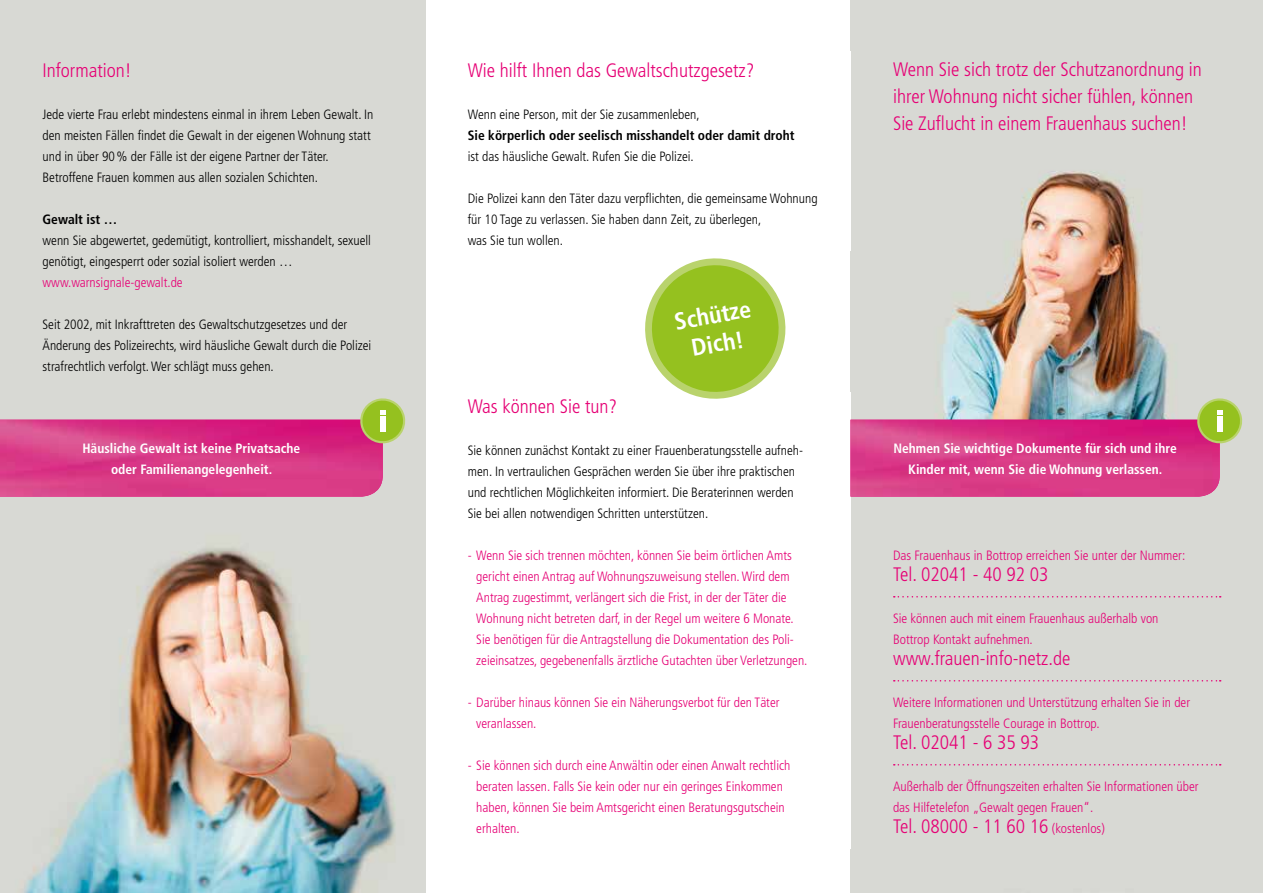
<style>
.page{position:relative;width:1263px;height:893px;background:#fff}
.page>*{position:absolute;margin:0;border:0;box-sizing:border-box;transform-origin:0 0}
.t1{font:700 condensed 24px/28.8px "Frutiger";color:#fff;text-align:center}
.t2{font:300 condensed 19.5px/27px "Frutiger";color:#e60075}
.t3{font:300 condensed 13.5px/21px "Frutiger";color:#000}
.t4{font:300 condensed 13.5px/21px "Frutiger";color:#e60075}
.t5{font:700 condensed 13.5px/21px "Frutiger";color:#fff;text-align:center}
.t6{font:700 condensed 13.5px "Frutiger";color:#000}
.s1{font-size:13.5px}
</style>
<div class="page">
<img style="left:0;top:0;width:425px;height:893px">
<img style="left:850px;top:0;width:413px;height:893px">
<svg style="left:645px;top:258px;width:141px;height:141px"></svg>
<svg style="left:0;top:398px;width:406px;height:99px;background:#d66295"></svg>
<div style="left:380px;top:417px;width:5px;height:15px;background:#fff"></div>
<svg style="left:850px;top:398px;width:393px;height:99px;background:#ce5e91"></svg>
<div style="left:1217px;top:417px;width:5px;height:15px;background:#fff"></div>
<svg style="left:894px;top:596px;width:327px;height:1px"></svg>
<svg style="left:894px;top:680px;width:327px;height:1px"></svg>
<svg style="left:894px;top:764px;width:327px;height:1px"></svg>
<h2 class="t2" style="left:43px;top:57px;width:91px">Information!</h2>
<p class="t3" style="left:43px;top:104px;width:333px">Jede vierte Frau erlebt mindestens einmal in ihrem Leben Gewalt. In den meisten Fällen findet die Gewalt in der eigenen Wohnung statt und in über 90% der Fälle ist der eigene Partner der Täter.<br>Betroffene Frauen kommen aus allen sozialen Schichten.</p>
<p class="t6" style="left:43px;top:211px;width:76px">Gewalt ist …</p>
<p class="t3" style="left:43px;top:230px;width:330px">wenn Sie abgewertet, gedemütigt, kontrolliert, misshandelt, sexuell genötigt, eingesperrt oder sozial isoliert werden …</p>
<p class="t4" style="left:43px;top:272px;width:142px">www.warnsignale-gewalt.de</p>
<p class="t3" style="left:43px;top:314px;width:330px">Seit 2002, mit Inkrafttreten des Gewaltschutzgesetzes und der<br>Änderung des Polizeirechts, wird häusliche Gewalt durch die Polizei strafrechtlich verfolgt. Wer schlägt muss gehen.</p>
<h2 class="t2" style="left:468px;top:57px;width:288px">Wie hilft Ihnen das Gewaltschutzgesetz?</h2>
<p class="t3" style="left:468px;top:104px;width:234px">Wenn eine Person, mit der Sie zusammenleben,</p>
<p class="t6" style="left:468px;top:127px;width:328px">Sie körperlich oder seelisch misshandelt oder damit droht</p>
<p class="t3" style="left:468px;top:146px;width:227px">ist das häusliche Gewalt. Rufen Sie die Polizei.</p>
<p class="t3" style="left:468px;top:188px;width:351px">Die Polizei kann den Täter dazu verpflichten, die gemeinsame Wohnung für 10 Tage zu verlassen. Sie haben dann Zeit, zu überlegen,<br>was Sie tun wollen.</p>
<h1 class="t1" style="left:672px;top:308px;width:79px;rotate:-10deg">Schütze<br>Dich!</h1>
<h2 class="t2" style="left:893px;top:56px;width:310px">Wenn Sie sich trotz der Schutzanordnung in ihrer Wohnung nicht sicher fühlen, können<br>Sie Zuflucht in einem Frauenhaus suchen!</h2>
<h2 class="t2" style="left:468px;top:393px;width:151px">Was können Sie tun?</h2>
<p class="t3" style="left:468px;top:440px;width:337px">Sie können zunächst Kontakt zu einer Frauenberatungsstelle aufneh&shy;men. In vertraulichen Gesprächen werden Sie über ihre praktischen und rechtlichen Möglichkeiten informiert. Die Beraterinnen werden Sie bei allen notwendigen Schritten unterstützen.</p>
<p class="t4" style="left:476px;top:545px;width:333px;text-indent:-9px">- Wenn Sie sich trennen möchten, können Sie beim örtlichen Amts gericht einen Antrag auf Wohnungszuweisung stellen. Wird dem Antrag zugestimmt, verlängert sich die Frist, in der der Täter die Wohnung nicht betreten darf, in der Regel um weitere 6 Monate.<br>Sie benötigen für die Antragstellung die Dokumentation des Poli&shy;zeieinsatzes, gegebenenfalls ärztliche Gutachten über Verletzungen.</p>
<p class="t4" style="left:476px;top:692px;width:305px;text-indent:-9px">- Darüber hinaus können Sie ein Näherungsverbot für den Täter veranlassen.</p>
<p class="t4" style="left:476px;top:755px;width:316px;text-indent:-9px">- Sie können sich durch eine Anwältin oder einen Anwalt rechtlich beraten lassen. Falls Sie kein oder nur ein geringes Einkommen haben, können Sie beim Amtsgericht einen Beratungsgutschein erhalten.</p>
<p class="t5" style="left:82px;top:437px;width:219px">Häusliche Gewalt ist keine Privatsache oder Familienangelegenheit.</p>
<p class="t5" style="left:893px;top:437px;width:285px">Nehmen Sie wichtige Dokumente für sich und ihre<br>Kinder mit, wenn Sie die Wohnung verlassen.</p>
<p class="t4" style="left:893px;top:545px;width:294px">Das Frauenhaus in Bottrop erreichen Sie unter der Nummer:</p>
<h2 class="t2" style="left:893px;top:561px;width:157px">Tel. 02041 - 40 92 03</h2>
<p class="t4" style="left:893px;top:608px;width:267px">Sie können auch mit einem Frauenhaus außerhalb von<br>Bottrop Kontakt aufnehmen.</p>
<h2 class="t2" style="left:893px;top:645px;width:179px">www.frauen-info-netz.de</h2>
<p class="t4" style="left:893px;top:692px;width:299px">Weitere Informationen und Unterstützung erhalten Sie in der<br>Frauenberatungsstelle Courage in Bottrop.</p>
<h2 class="t2" style="left:893px;top:729px;width:148px">Tel. 02041 - 6 35 93</h2>
<p class="t4" style="left:893px;top:776px;width:307px">Außerhalb der Öffnungszeiten erhalten Sie Informationen über das Hilfetelefon „Gewalt gegen Frauen“.</p>
<h2 class="t2" style="left:893px;top:813px;width:213px">Tel. 08000 - 11 60 16 <span class="s1">(kostenlos)</span></h2>
</div>
